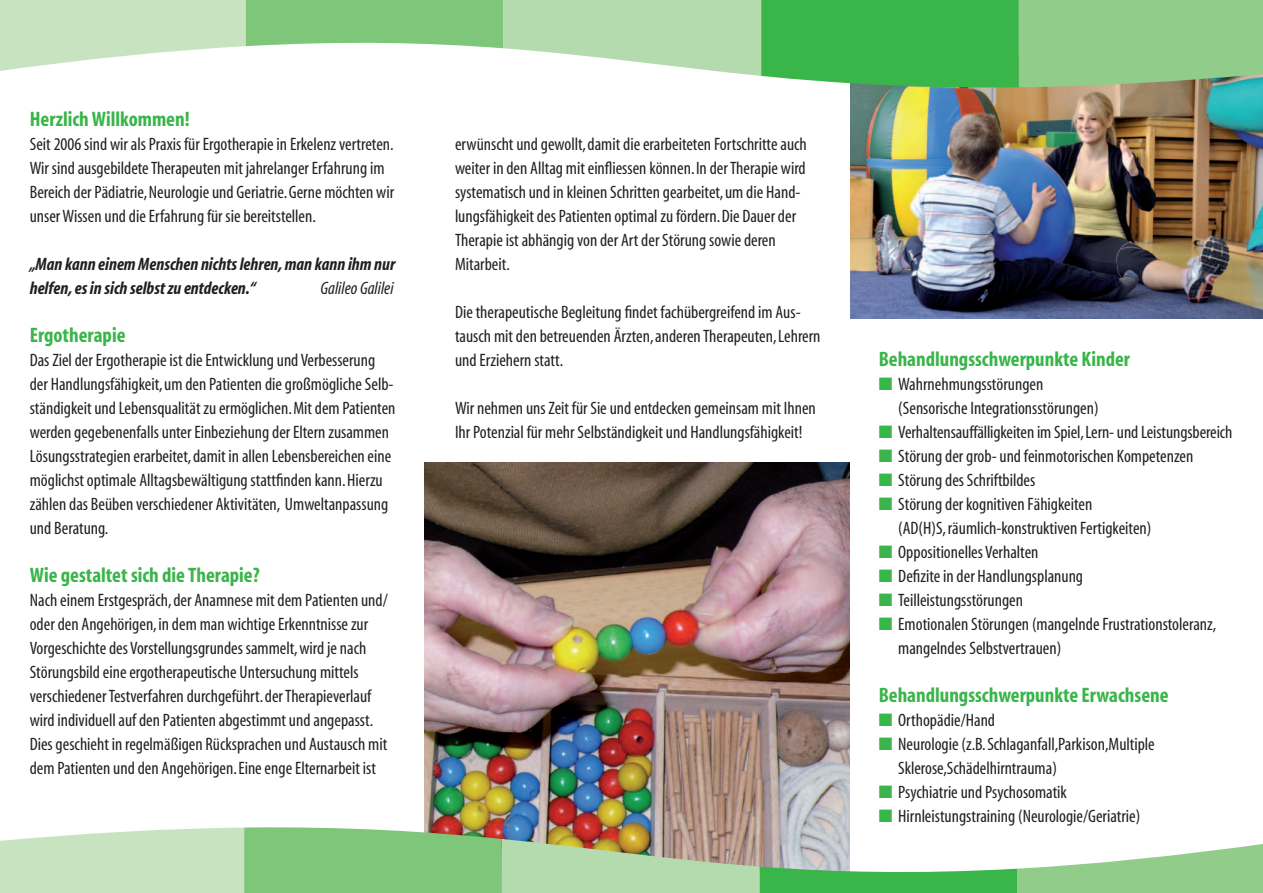
<style>
.page{position:relative;width:1263px;height:893px;background:#fff}
.page>*{position:absolute;margin:0;border:0;box-sizing:border-box;transform-origin:0 0}
.Fließtext{font:700 condensed 21px "Myriad";color:#3ab54a}
.Headline{font:700 condensed 21px "Myriad";color:#3ab54a}
.Fließtext-2{font:condensed 18px/24px "Myriad";color:#231f20}
.Fließtext-3{font:italic 700 condensed 18px/24px "Myriad";color:#231f20}
.Fließtext-4{font:italic condensed 18px "Myriad";color:#231f20}
.s1{color:#3ab54a}
</style>
<div class="page">
<img style="left:850px;top:89px;width:413px;height:229px">
<img style="left:424px;top:462px;width:426px;height:364px">
<svg style="left:0;top:826px;width:1263px;height:67px"></svg>
<svg style="left:0;top:0;width:1263px;height:89px"></svg>
<p class="Headline" style="left:30px;top:109px;width:161px">Herzlich Willkommen!</p>
<p class="Fließtext-2" style="left:30px;top:133px;width:366px">Seit 2006 sind wir als Praxis für Ergotherapie in Erkelenz vertreten.<br>Wir sind ausgebildete Therapeuten mit jahrelanger Erfahrung im Bereich der Pädiatrie, Neurologie und Geriatrie. Gerne möchten wir unser Wissen und die Erfahrung für sie bereitstellen.</p>
<p class="Fließtext-3" style="left:30px;top:253px;width:367px">„Man kann einem Menschen nichts lehren, man kann ihm nur helfen, es in sich selbst zu entdecken.“</p>
<p class="Fließtext-4" style="left:320px;top:279px;width:75px">Galileo Galilei</p>
<p class="Headline" style="left:30px;top:325px;width:97px">Ergotherapie</p>
<p class="Fließtext-2" style="left:30px;top:349px;width:367px">Das Ziel der Ergotherapie ist die Entwicklung und Verbesserung der Handlungsfähigkeit, um den Patienten die großmögliche Selb&shy;ständigkeit und Lebensqualität zu ermöglichen. Mit dem Patienten werden gegebenenfalls unter Einbeziehung der Eltern zusammen Lösungsstrategien erarbeitet, damit in allen Lebensbereichen eine möglichst optimale Alltagsbewältigung stattfinden kann. Hierzu zählen das Beüben verschiedener Aktivitäten, Umweltanpassung und Beratung.</p>
<p class="Fließtext" style="left:30px;top:565px;width:232px">Wie gestaltet sich die Therapie?</p>
<p class="Fließtext-2" style="left:30px;top:589px;width:360px">Nach einem Erstgespräch, der Anamnese mit dem Patienten und/ oder den Angehörigen, in dem man wichtige Erkenntnisse zur Vorgeschichte des Vorstellungsgrundes sammelt, wird je nach Störungsbild eine ergotherapeutische Untersuchung mittels verschiedener Testverfahren durchgeführt. der Therapieverlauf wird individuell auf den Patienten abgestimmt und angepasst.<br>Dies geschieht in regelmäßigen Rücksprachen und Austausch mit dem Patienten und den Angehörigen. Eine enge Elternarbeit ist</p>
<p class="Fließtext-2" style="left:455px;top:133px;width:353px">erwünscht und gewollt, damit die erarbeiteten Fortschritte auch weiter in den Alltag mit einfliessen können. In der Therapie wird systematisch und in kleinen Schritten gearbeitet, um die Hand&shy;lungsfähigkeit des Patienten optimal zu fördern. Die Dauer der</p>
<p class="Fließtext-2" style="left:455px;top:229px;width:322px">Therapie ist abhängig von der Art der Störung sowie deren<br>Mitarbeit.</p>
<p class="Fließtext-2" style="left:455px;top:301px;width:367px">Die therapeutische Begleitung findet fachübergreifend im Aus&shy;tausch mit den betreuenden Ärzten, anderen Therapeuten, Lehrern und Erziehern statt.</p>
<p class="Fließtext-2" style="left:455px;top:397px;width:362px">Wir nehmen uns Zeit für Sie und entdecken gemeinsam mit Ihnen<br>Ihr Potenzial für mehr Selbständigkeit und Handlungsfähigkeit!</p>
<p class="Fließtext" style="left:879px;top:349px;width:253px">Behandlungsschwerpunkte Kinder</p>
<p class="Fließtext-2" style="left:879px;top:373px;width:166px"><span class="s1">■</span> Wahrnehmungsstörungen</p>
<p class="Fließtext-2" style="left:898px;top:397px;width:202px">(Sensorische Integrationsstörungen)</p>
<p class="Fließtext-2" style="left:879px;top:421px;width:355px"><span class="s1">■</span> Verhaltensauffälligkeiten im Spiel, Lern- und Leistungsbereich</p>
<p class="Fließtext-2" style="left:879px;top:445px;width:316px"><span class="s1">■</span> Störung der grob- und feinmotorischen Kompetenzen</p>
<p class="Fließtext-2" style="left:879px;top:469px;width:158px"><span class="s1">■</span> Störung des Schriftbildes</p>
<p class="Fließtext-2" style="left:879px;top:493px;width:215px"><span class="s1">■</span> Störung der kognitiven Fähigkeiten</p>
<p class="Fließtext-2" style="left:898px;top:517px;width:255px">(AD(H)S, räumlich-konstruktiven Fertigkeiten)</p>
<p class="Fließtext-2" style="left:879px;top:541px;width:161px"><span class="s1">■</span> Oppositionelles Verhalten</p>
<p class="Fließtext-2" style="left:879px;top:565px;width:206px"><span class="s1">■</span> Defizite in der Handlungsplanung</p>
<p class="Fließtext-2" style="left:879px;top:589px;width:146px"><span class="s1">■</span> Teilleistungsstörungen</p>
<p class="Fließtext-2" style="left:898px;top:613px;width:320px;text-indent:-19px"><span class="s1">■</span> Emotionalen Störungen (mangelnde Frustrationstoleranz, mangelndes Selbstvertrauen)</p>
<p class="Fließtext" style="left:879px;top:685px;width:291px">Behandlungsschwerpunkte Erwachsene</p>
<p class="Fließtext-2" style="left:879px;top:709px;width:118px"><span class="s1">■</span> Orthopädie/Hand</p>
<p class="Fließtext-2" style="left:898px;top:733px;width:258px;text-indent:-19px"><span class="s1">■</span> Neurologie (z.B. Schlaganfall,Parkison,Multiple<br>Sklerose,Schädelhirntrauma)</p>
<p class="Fließtext-2" style="left:879px;top:781px;width:190px"><span class="s1">■</span> Psychiatrie und Psychosomatik</p>
<p class="Fließtext-2" style="left:879px;top:805px;width:263px"><span class="s1">■</span> Hirnleistungstraining (Neurologie/Geriatrie)</p>
</div>
